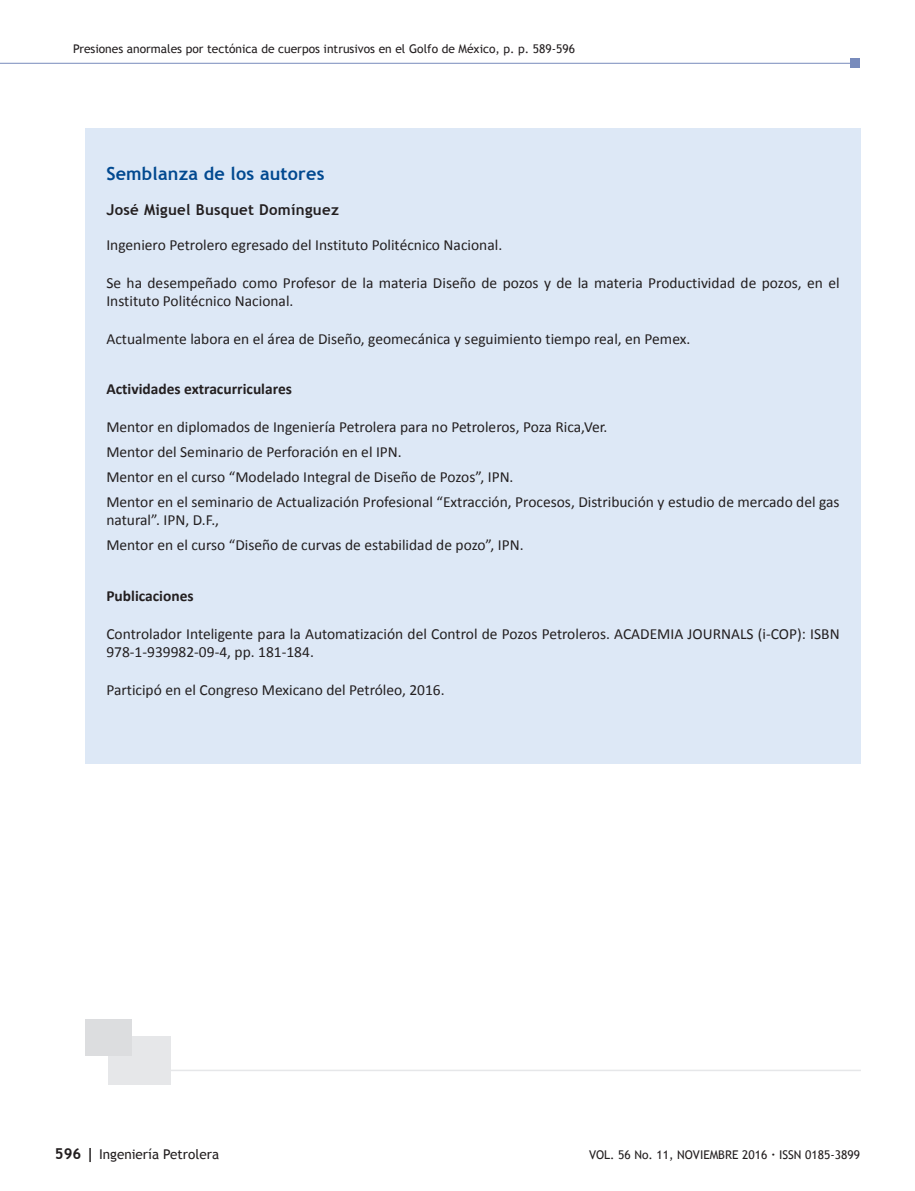
<style>
.page{position:relative;width:915px;height:1191px;background:#fff}
.page>*{position:absolute;margin:0;border:0;box-sizing:border-box;transform-origin:0 0}
.titulosCpoTexto{font:700 18px "Trebuchet MS";letter-spacing:.01em;color:#014990}
.cpoTxt{font:15.45px/18.6px "Calibri";color:#231f20}
.cpoTxt-2{font:700 15.45px "Calibri";color:#231f20}
.titulosCpoTexto-2{font:700 15px "Trebuchet MS";letter-spacing:.02em;color:#231f20}
.t1{font:13.5px "Trebuchet MS";color:#231f20}
.t2{font:12px "Trebuchet MS";color:#231f20}
.s1{font-weight:700;font-size:15px}
.s2{font-weight:700}
</style>
<div class="page">
<hr style="left:0;top:63px;width:854px;height:1px;background:#788bbc">
<div style="left:850px;top:59px;width:9px;height:9px;background:#788bbc"></div>
<div style="left:85px;top:128px;width:775px;height:635px;background:#dde8f6"></div>
<div style="left:109px;top:1036px;width:62px;height:48px;background:#e6e7e9"></div>
<div style="left:85px;top:1018px;width:47px;height:37px;background:#dcdddf"></div>
<hr style="left:165px;top:1069px;width:695px;height:2px;background:#e6e7e9">
<p class="t2" style="left:73px;top:42px;width:503px">Presiones anormales por tectónica de cuerpos intrusivos en el Golfo de México, p. p. 589-596</p>
<p class="titulosCpoTexto" style="left:106px;top:162px;width:219px">Semblanza de los autores</p>
<p class="titulosCpoTexto-2" style="left:106px;top:200px;width:234px">José Miguel Busquet Domínguez</p>
<p class="cpoTxt" style="left:106px;top:236px;width:397px">Ingeniero Petrolero egresado del Instituto Politécnico Nacional.</p>
<p class="cpoTxt" style="left:106px;top:273px;width:734px">Se ha desempeñado como Profesor de la materia Diseño de pozos y de la materia Productividad de pozos, en el<br>Instituto Politécnico Nacional.</p>
<p class="cpoTxt" style="left:106px;top:330px;width:585px">Actualmente labora en el área de Diseño, geomecánica y seguimiento tiempo real, en Pemex.</p>
<p class="cpoTxt-2" style="left:106px;top:379px;width:187px">Actividades extracurriculares</p>
<p class="cpoTxt" style="left:106px;top:418px;width:502px">Mentor en diplomados de Ingeniería Petrolera para no Petroleros, Poza Rica,Ver.</p>
<p class="cpoTxt" style="left:106px;top:443px;width:297px">Mentor del Seminario de Perforación en el IPN.</p>
<p class="cpoTxt" style="left:106px;top:467px;width:408px">Mentor en el curso “Modelado Integral de Diseño de Pozos”, IPN.</p>
<p class="cpoTxt" style="left:106px;top:492px;width:734px">Mentor en el seminario de Actualización Profesional “Extracción, Procesos, Distribución y estudio de mercado del gas natural”. IPN, D.F.,</p>
<p class="cpoTxt" style="left:106px;top:536px;width:418px">Mentor en el curso “Diseño de curvas de estabilidad de pozo”, IPN.</p>
<p class="cpoTxt-2" style="left:106px;top:586px;width:89px">Publicaciones</p>
<p class="cpoTxt" style="left:106px;top:624px;width:734px">Controlador Inteligente para la Automatización del Control de Pozos Petroleros. ACADEMIA JOURNALS (i-COP): ISBN<br>978-1-939982-09-4, pp. 181-184.</p>
<p class="cpoTxt" style="left:106px;top:680px;width:340px">Participó en el Congreso Mexicano del Petróleo, 2016.</p>
<p class="t1" style="left:55px;top:1146px;width:166px"><span class="s1">596 |</span> Ingeniería Petrolera</p>
<p class="t2" style="left:588px;top:1147px;width:272px">VOL. 56 No. 11, NOVIEMBRE 2016 <span class="s2">·</span> ISSN 0185-3899</p>
</div>
